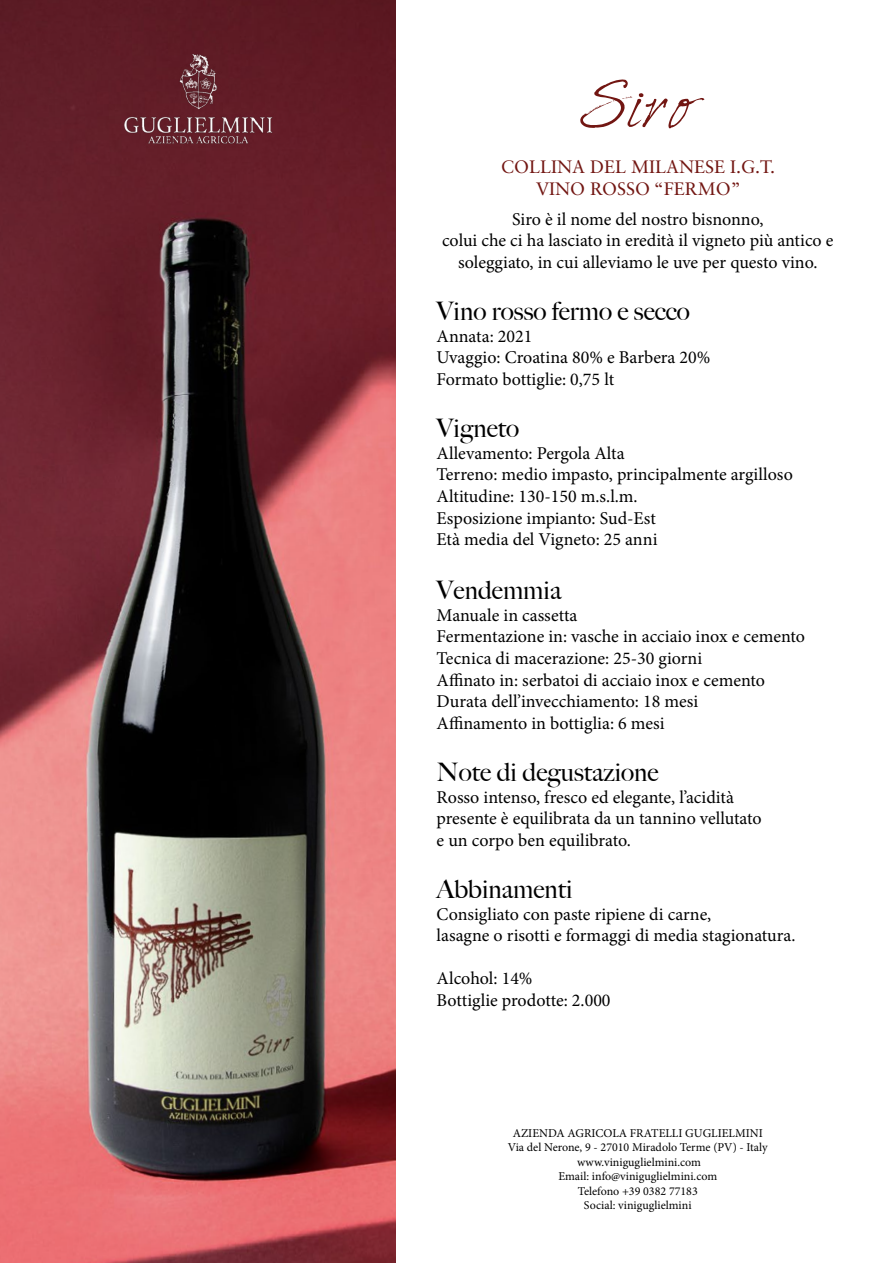
<style>
.page{position:relative;width:893px;height:1263px;background:#fff}
.page>*{position:absolute;margin:0;border:0;box-sizing:border-box;transform-origin:0 0}
.t1{font:54px "Harabara Hand";color:#721612}
.t2{font:500 25.5px "Big Caslon";color:#000}
.t3{font:18px/21.6px "Minion Pro";color:#000}
.t4{font:18px/21.6px "Sabon LT Std";color:#721612;text-align:center}
.t5{font:12px/14.4px "Minion Pro";color:#000;text-align:center}
</style>
<div class="page">
<img style="left:0;top:0;width:396px;height:1263px">
<img style="left:108px;top:54px;width:180px;height:142px">
<h1 class="t1" style="left:580px;top:77px;width:117px">Siro</h1>
<p class="t4" style="left:501px;top:156px;width:275px">COLLINA DEL MILANESE I.G.T.<br>VINO ROSSO “FERMO”</p>
<p class="t3" style="left:442px;top:208px;width:393px;text-align:center">Siro è il nome del nostro bisnonno,<br>colui che ci ha lasciato in eredità il vigneto più antico e soleggiato, in cui alleviamo le uve per questo vino.</p>
<h2 class="t2" style="left:437px;top:290px;width:255px">Vino rosso fermo e secco</h2>
<p class="t3" style="left:437px;top:325px;width:275px">Annata: 2021<br>Uvaggio: Croatina 80% e Barbera 20%<br>Formato bottiglie: 0,75 lt</p>
<h2 class="t2" style="left:437px;top:407px;width:84px">Vigneto</h2>
<p class="t3" style="left:437px;top:442px;width:358px">Allevamento: Pergola Alta<br>Terreno: medio impasto, principalmente argilloso Altitudine: 130-150 m.s.l.m.<br>Esposizione impianto: Sud-Est<br>Età media del Vigneto: 25 anni</p>
<h2 class="t2" style="left:437px;top:569px;width:126px">Vendemmia</h2>
<p class="t3" style="left:437px;top:604px;width:370px">Manuale in cassetta<br>Fermentazione in: vasche in acciaio inox e cemento Tecnica di macerazione: 25-30 giorni<br>Affinato in: serbatoi di acciaio inox e cemento Durata dell’invecchiamento: 18 mesi<br>Affinamento in bottiglia: 6 mesi</p>
<h2 class="t2" style="left:437px;top:751px;width:223px">Note di degustazione</h2>
<p class="t3" style="left:437px;top:786px;width:327px">Rosso intenso, fresco ed elegante, l’acidità presente è equilibrata da un tannino vellutato e un corpo ben equilibrato.</p>
<h2 class="t2" style="left:437px;top:868px;width:137px">Abbinamenti</h2>
<p class="t3" style="left:437px;top:903px;width:360px">Consigliato con paste ripiene di carne,<br>lasagne o risotti e formaggi di media stagionatura.</p>
<p class="t3" style="left:437px;top:968px;width:175px">Alcohol: 14%<br>Bottiglie prodotte: 2.000</p>
<p class="t5" style="left:508px;top:1126px;width:261px">AZIENDA AGRICOLA FRATELLI GUGLIELMINI Via del Nerone, 9 - 27010 Miradolo Terme (PV) - Italy www.viniguglielmini.com<br>Email: info@viniguglielmini.com<br>Telefono +39 0382 77183<br>Social: viniguglielmini</p>
</div>
